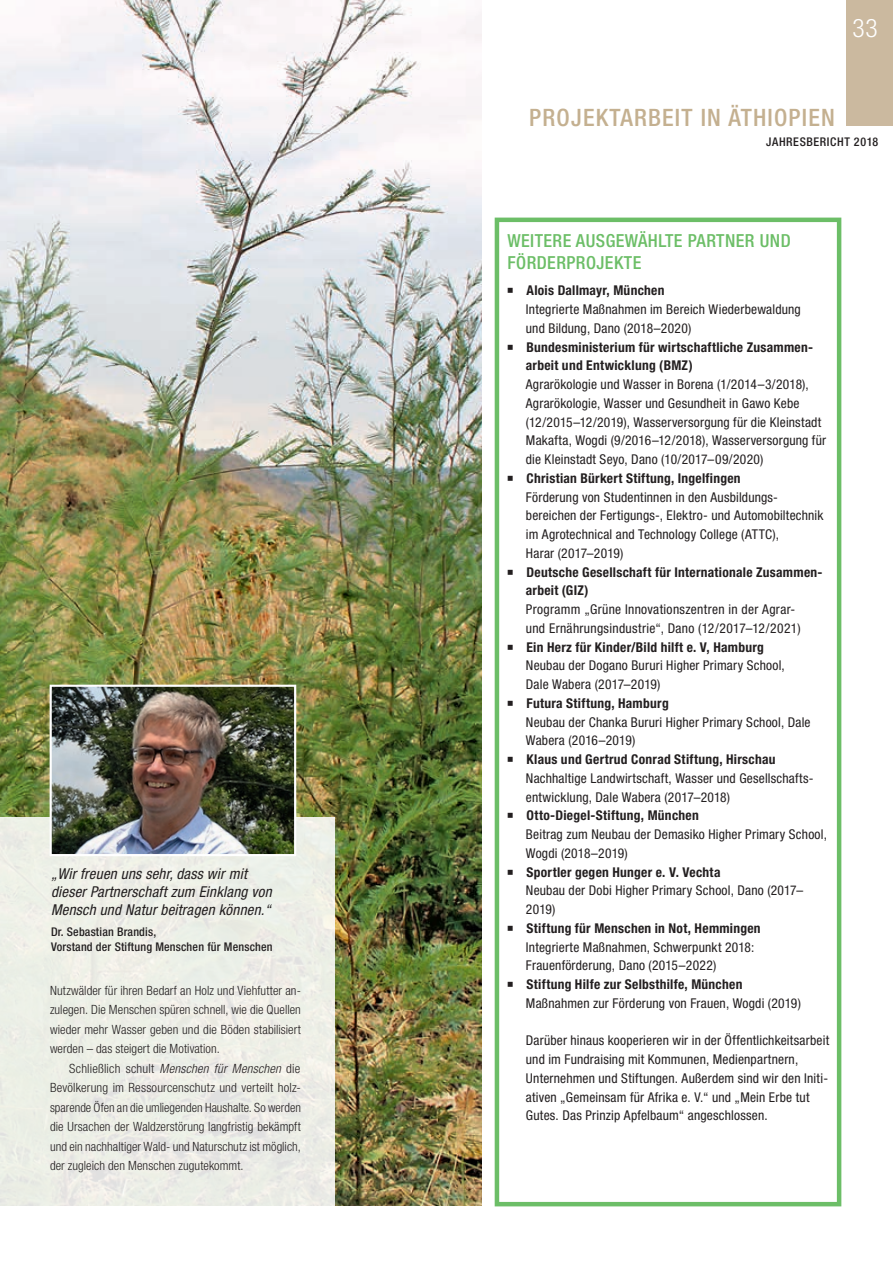
<style>
.page{position:relative;width:893px;height:1263px;background:#fff}
.page>*{position:absolute;margin:0;border:0;box-sizing:border-box;transform-origin:0 0}
.t1{font:300 condensed 25.5px "Helvetica Neue LT Std";color:#fff}
.Kolumnentitel{font:500 condensed 24px "Helvetica Neue LT Std";letter-spacing:.05em;color:#c4b090}
.Sublines_blau{font:500 condensed 18px "Helvetica Neue LT Std";letter-spacing:.025em;color:#6cbe67}
.Zitate_Projektteil{font:italic condensed 15px/18px "Helvetica Neue LT Std";letter-spacing:.015em;color:#231f20}
.t2{font:condensed 13.5px/18.8px "Helvetica Neue LT Std";letter-spacing:.015em;color:#231f20}
.fließ__block{font:300 condensed 12.75px/19.5px "Helvetica Neue LT Std";letter-spacing:.005em;color:#231f20;text-align:justify}
.Zitat_Leistungstabel{font:500 condensed 12px "Helvetica Neue LT Std";letter-spacing:.015em;color:#231f20}
.Zitat_Leistungstabel-2{font:500 condensed 12px "Helvetica Neue LT Std";letter-spacing:.05em;color:#231f20}
.s1{font-style:italic}
.s2{font-weight:700}
</style>
<div class="page">
<img style="left:0;top:0;width:482px;height:1205px">
<svg style="left:0;top:817px;width:334px;height:389px;background:#ecede6"></svg>
<img style="left:53px;top:688px;width:240px;height:165px">
<div style="left:50px;top:685px;width:246px;height:171px;border:2px solid #fff"></div>
<div style="left:495px;top:218px;width:346px;height:988px;border:4px solid #6cbe67"></div>
<div style="left:846px;top:0;width:47px;height:126px;background:#cbb99f"></div>
<p class="Zitate_Projektteil" style="left:51px;top:864px;width:222px">„Wir freuen uns sehr, dass wir mit dieser Partnerschaft zum Einklang von<br>Mensch und Natur beitragen können.“</p>
<p class="Zitat_Leistungstabel" style="left:51px;top:924px;width:107px">Dr. Sebastian Brandis,</p>
<p class="Zitat_Leistungstabel" style="left:51px;top:939px;width:223px">Vorstand der Stiftung Menschen für Menschen</p>
<p class="fließ__block" style="left:50px;top:980px;width:252px">Nutzwälder für ihren Bedarf an Holz und Viehfutter an&shy;zulegen. Die Menschen spüren schnell, wie die Quellen wieder mehr Wasser geben und die Böden stabilisiert werden – das steigert die Motivation.</p>
<p class="fließ__block" style="left:50px;top:1058px;width:252px;text-indent:19px">Schließlich schult <span class="s1">Menschen für Menschen</span> die Bevölkerung im Ressourcenschutz und verteilt holz&shy;sparende Öfen an die umliegenden Haushalte. So werden die Ursachen der Waldzerstörung langfristig bekämpft und ein nachhaltiger Wald- und Naturschutz ist möglich, der zugleich den Menschen zugutekommt.</p>
<h1 class="t1" style="left:853px;top:14px;width:27px">33</h1>
<p class="Kolumnentitel" style="left:529px;top:103px;width:307px">PROJEKTARBEIT IN ÄTHIOPIEN</p>
<p class="Zitat_Leistungstabel-2" style="left:766px;top:135px;width:113px">JAHRESBERICHT 2018</p>
<p class="Sublines_blau" style="left:507px;top:229px;width:285px">WEITERE AUSGEWÄHLTE PARTNER UND</p>
<p class="Sublines_blau" style="left:507px;top:252px;width:135px">FÖRDERPROJEKTE</p>
<p class="t2" style="left:526px;top:281px;width:276px"><span class="s2">Alois Dallmayr, München<br></span>Integrierte Maßnahmen im Bereich Wiederbewaldung und Bildung, Dano (2018–2020)</p>
<p class="t2" style="left:526px;top:337px;width:302px"><span class="s2">Bundesministerium für wirtschaftliche Zusammen&shy;arbeit und Entwicklung (BMZ)<br></span>Agrarökologie und Wasser in Borena (1/2014–3/2018), Agrarökologie, Wasser und Gesundheit in Gawo Kebe (12/2015–12/2019), Wasserversorgung für die Kleinstadt Makafta, Wogdi (9/2016–12/2018), Wasserversorgung für die Kleinstadt Seyo, Dano (10/2017–09/2020)</p>
<p class="t2" style="left:526px;top:469px;width:299px"><span class="s2">Christian Bürkert Stiftung, Ingelfingen<br></span>Förderung von Studentinnen in den Ausbildungs&shy;bereichen der Fertigungs-, Elektro- und Automobiltechnik im Agrotechnical and Technology College (ATTC),<br>Harar (2017–2019)</p>
<p class="t2" style="left:526px;top:562px;width:298px"><span class="s2">Deutsche Gesellschaft für Internationale Zusammen&shy;arbeit (GIZ)<br></span>Programm „Grüne Innovationszentren in der Agrar-<br>und Ernährungsindustrie“, Dano (12/2017–12/2021)</p>
<p class="t2" style="left:526px;top:637px;width:260px"><span class="s2">Ein Herz für Kinder/Bild hilft e. V, Hamburg<br></span>Neubau der Dogano Bururi Higher Primary School,<br>Dale Wabera (2017–2019)</p>
<p class="t2" style="left:526px;top:694px;width:286px"><span class="s2">Futura Stiftung, Hamburg<br></span>Neubau der Chanka Bururi Higher Primary School, Dale<br>Wabera (2016–2019)</p>
<p class="t2" style="left:526px;top:750px;width:289px"><span class="s2">Klaus und Gertrud Conrad Stiftung, Hirschau<br></span>Nachhaltige Landwirtschaft, Wasser und Gesellschafts&shy;entwicklung, Dale Wabera (2017–2018)</p>
<p class="t2" style="left:526px;top:806px;width:303px"><span class="s2">Otto-Diegel-Stiftung, München<br></span>Beitrag zum Neubau der Demasiko Higher Primary School,<br>Wogdi (2018–2019)</p>
<p class="t2" style="left:526px;top:862px;width:279px"><span class="s2">Sportler gegen Hunger e. V. Vechta<br></span>Neubau der Dobi Higher Primary School, Dano (2017–<br>2019)</p>
<p class="t2" style="left:526px;top:919px;width:236px"><span class="s2">Stiftung für Menschen in Not, Hemmingen<br></span>Integrierte Maßnahmen, Schwerpunkt 2018:<br>Frauenförderung, Dano (2015–2022)</p>
<p class="t2" style="left:526px;top:975px;width:277px"><span class="s2">Stiftung Hilfe zur Selbsthilfe, München<br></span>Maßnahmen zur Förderung von Frauen, Wogdi (2019)</p>
<p class="t2" style="left:526px;top:1031px;width:305px">Darüber hinaus kooperieren wir in der Öffentlichkeitsarbeit und im Fundraising mit Kommunen, Medienpartnern, Unternehmen und Stiftungen. Außerdem sind wir den Initi&shy;ativen „Gemeinsam für Afrika e. V.“ und „Mein Erbe tut Gutes. Das Prinzip Apfelbaum“ angeschlossen.</p>
</div>
